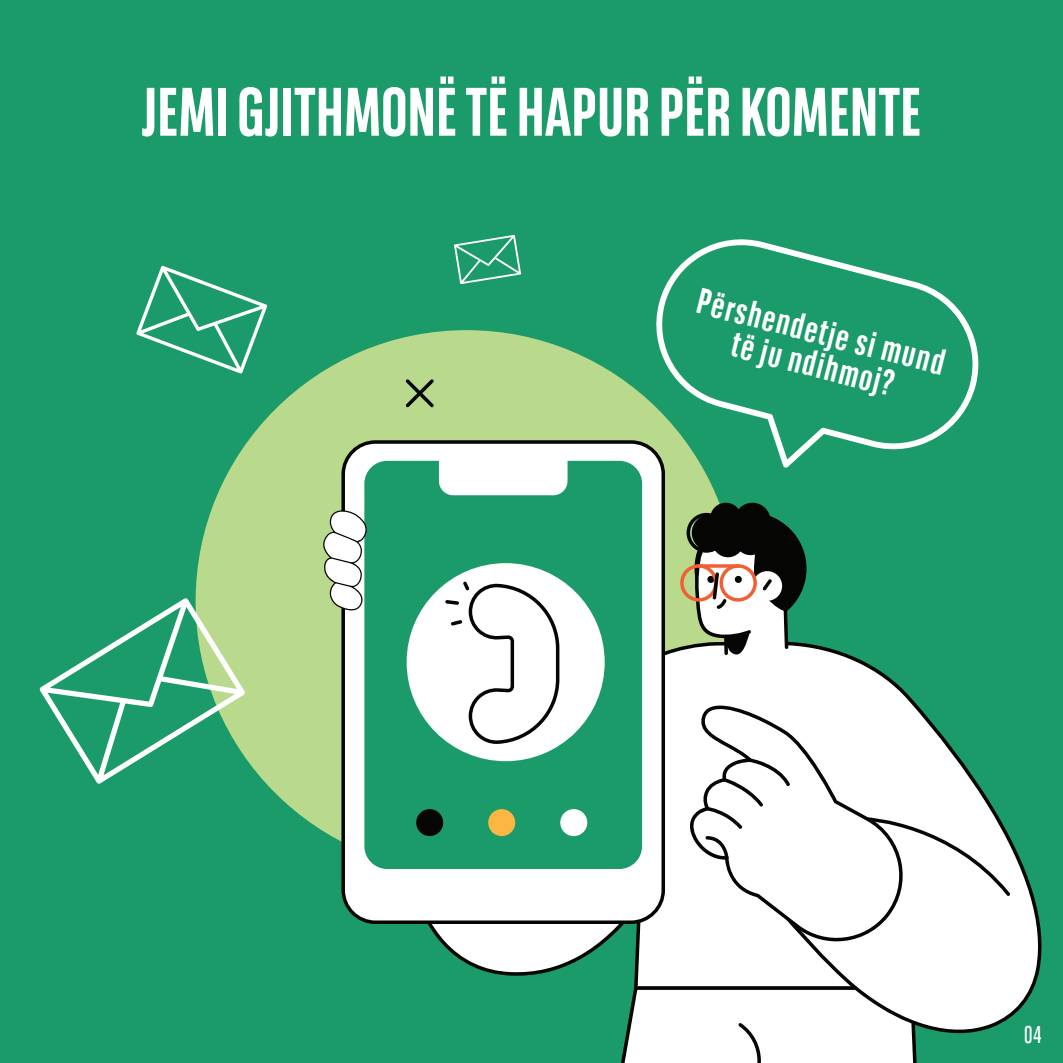
<style>
.page{position:relative;width:1063px;height:1063px;background:#1b9b6a}
.page>*{position:absolute;margin:0;border:0;box-sizing:border-box;transform-origin:0 0}
.t1{font:700 68.5px "BNPP Sans Condensed";color:#fff}
.t2{font:700 36px/33.2px "BNPP Sans Condensed";color:#fff;text-align:center}
.t3{font:24px "BNPP Sans Condensed";color:#fff}
</style>
<div class="page">
<div style="left:196px;top:330px;width:542px;height:542px;background:#b9d98c;border-radius:50%"></div>
<svg style="left:428px;top:647px;width:614px;height:387px"></svg>
<svg style="left:341px;top:440px;width:324px;height:484px;background:#dfe1df"></svg>
<div style="left:364px;top:461px;width:278px;height:408px;background:#1b9b6a;border-radius:23px"></div>
<svg style="left:323px;top:508px;width:44px;height:106px"></svg>
<div style="left:439px;top:457px;width:129px;height:38px;background:#fff"></div>
<svg style="left:136px;top:266px;width:131px;height:107px"></svg>
<svg style="left:40px;top:598px;width:205px;height:186px"></svg>
<svg style="left:454px;top:235px;width:67px;height:49px"></svg>
<svg style="left:621px;top:918px;width:296px;height:145px;background:#e5eae8"></svg>
<svg style="left:912px;top:817px;width:98px;height:79px;background:#eaecec"></svg>
<div style="left:407px;top:563px;width:198px;height:198px;background:#fff;border-radius:50%"></div>
<div style="left:416px;top:809px;width:27px;height:27px;background:#050504;border-radius:50%"></div>
<div style="left:488px;top:809px;width:27px;height:27px;background:#fcb643;border-radius:50%"></div>
<div style="left:560px;top:809px;width:27px;height:27px;background:#fff;border-radius:50%"></div>
<div style="left:734px;top:503px;width:37px;height:36px;background:#050504;border-radius:50%"></div>
<div style="left:710px;top:503px;width:32px;height:31px;background:#050504;border-radius:50%"></div>
<svg style="left:680px;top:513px;width:145px;height:179px"></svg>
<svg style="left:445px;top:581px;width:114px;height:163px"></svg>
<div style="left:686px;top:696px;width:226px;height:252px;background:#fff"></div>
<div style="left:688px;top:701px;width:217px;height:245px;background:#fff"></div>
<svg style="left:706px;top:836px;width:23px;height:24px"></svg>
<svg style="left:706px;top:758px;width:84px;height:71px;background:#e1e1e1"></svg>
<svg style="left:406px;top:379px;width:28px;height:28px"></svg>
<svg style="left:647px;top:239px;width:332px;height:229px"></svg>
<p class="t1" style="left:142px;top:72px;width:781px">JEMI GJITHMONË TË HAPUR PËR KOMENTE</p>
<p class="t2" style="left:702px;top:285px;width:256px;rotate:14deg">Përshendetje si mund të ju ndihmoj?</p>
<p class="t3" style="left:1024px;top:1019px;width:19px">04</p>
</div>
